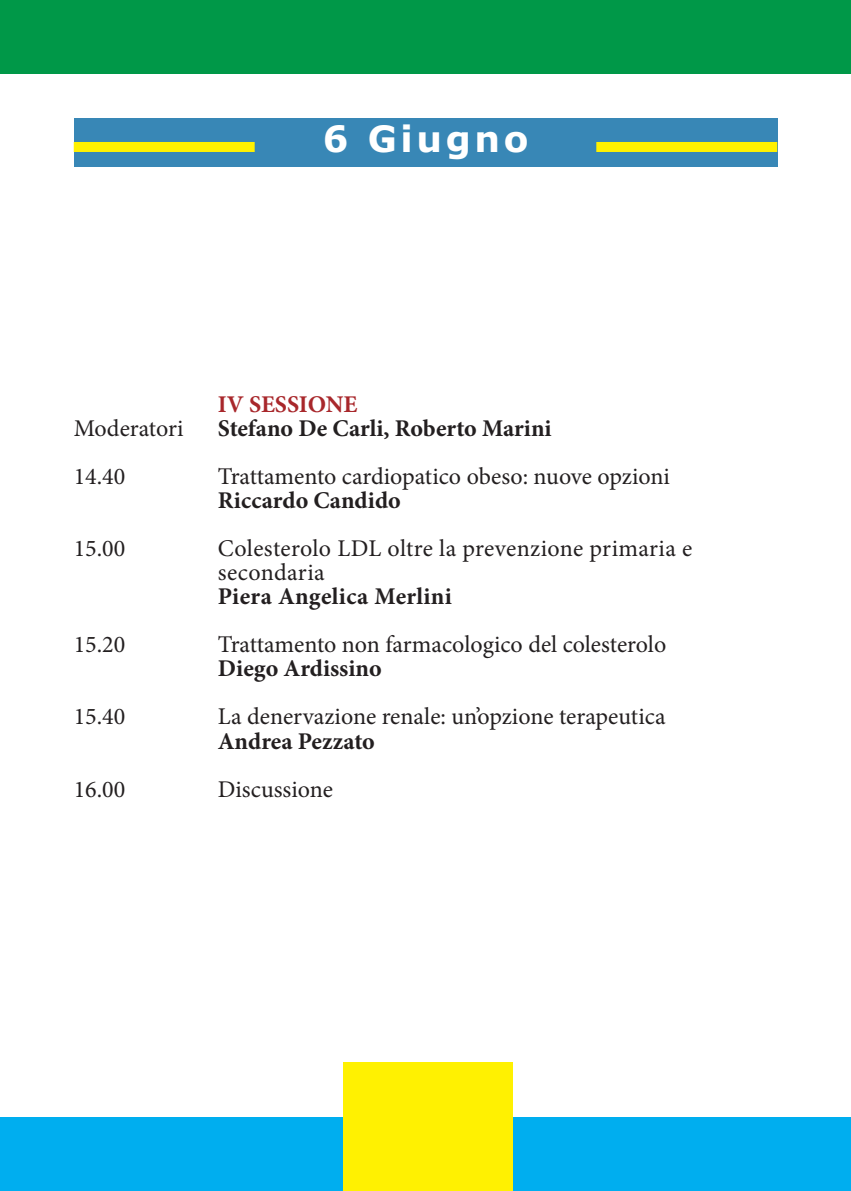
<style>
.page{position:relative;width:851px;height:1191px;background:#fff}
.page>*{position:absolute;margin:0;border:0;box-sizing:border-box;transform-origin:0 0}
.t1{font:700 36px "Verdana";letter-spacing:.1em;color:#fff}
.t2{font:24px/24px "Minion Pro";color:#231f20}
.t3{font:700 24px "Minion Pro";color:#231f20}
.t4{font:700 24px "Minion Pro";letter-spacing:-.005em;color:#a8272b}
</style>
<div class="page">
<div style="left:0;top:0;width:850px;height:74px;background:#009848"></div>
<div style="left:74px;top:118px;width:703px;height:48px;background:#3887b6"></div>
<div style="left:74px;top:142px;width:180px;height:10px;background:#fff101"></div>
<div style="left:596px;top:142px;width:181px;height:10px;background:#fff101"></div>
<div style="left:0;top:1117px;width:850px;height:74px;background:#00aeef"></div>
<div style="left:343px;top:1062px;width:169px;height:129px;background:#fff101"></div>
<h1 class="t1" style="left:322px;top:116px;width:207px">6 Giugno</h1>
<p class="t4" style="left:218px;top:396px;width:141px">IV SESSIONE</p>
<p class="t2" style="left:74px;top:419px;width:111px">Moderatori</p>
<p class="t3" style="left:218px;top:420px;width:335px">Stefano De Carli, Roberto Marini</p>
<p class="t2" style="left:74px;top:467px;width:53px">14.40</p>
<p class="t2" style="left:218px;top:467px;width:453px">Trattamento cardiopatico obeso: nuove opzioni</p>
<p class="t3" style="left:218px;top:492px;width:184px">Riccardo Candido</p>
<p class="t2" style="left:74px;top:539px;width:53px">15.00</p>
<p class="t2" style="left:218px;top:539px;width:476px">Colesterolo LDL oltre la prevenzione primaria e secondaria</p>
<p class="t3" style="left:218px;top:588px;width:235px">Piera Angelica Merlini</p>
<p class="t2" style="left:74px;top:635px;width:53px">15.20</p>
<p class="t2" style="left:218px;top:635px;width:450px">Trattamento non farmacologico del colesterolo</p>
<p class="t3" style="left:218px;top:660px;width:165px">Diego Ardissino</p>
<p class="t2" style="left:74px;top:707px;width:53px">15.40</p>
<p class="t2" style="left:218px;top:707px;width:449px">La denervazione renale: un’opzione terapeutica</p>
<p class="t3" style="left:218px;top:732px;width:158px">Andrea Pezzato</p>
<p class="t2" style="left:74px;top:779px;width:53px">16.00</p>
<p class="t2" style="left:218px;top:779px;width:117px">Discussione</p>
</div>
